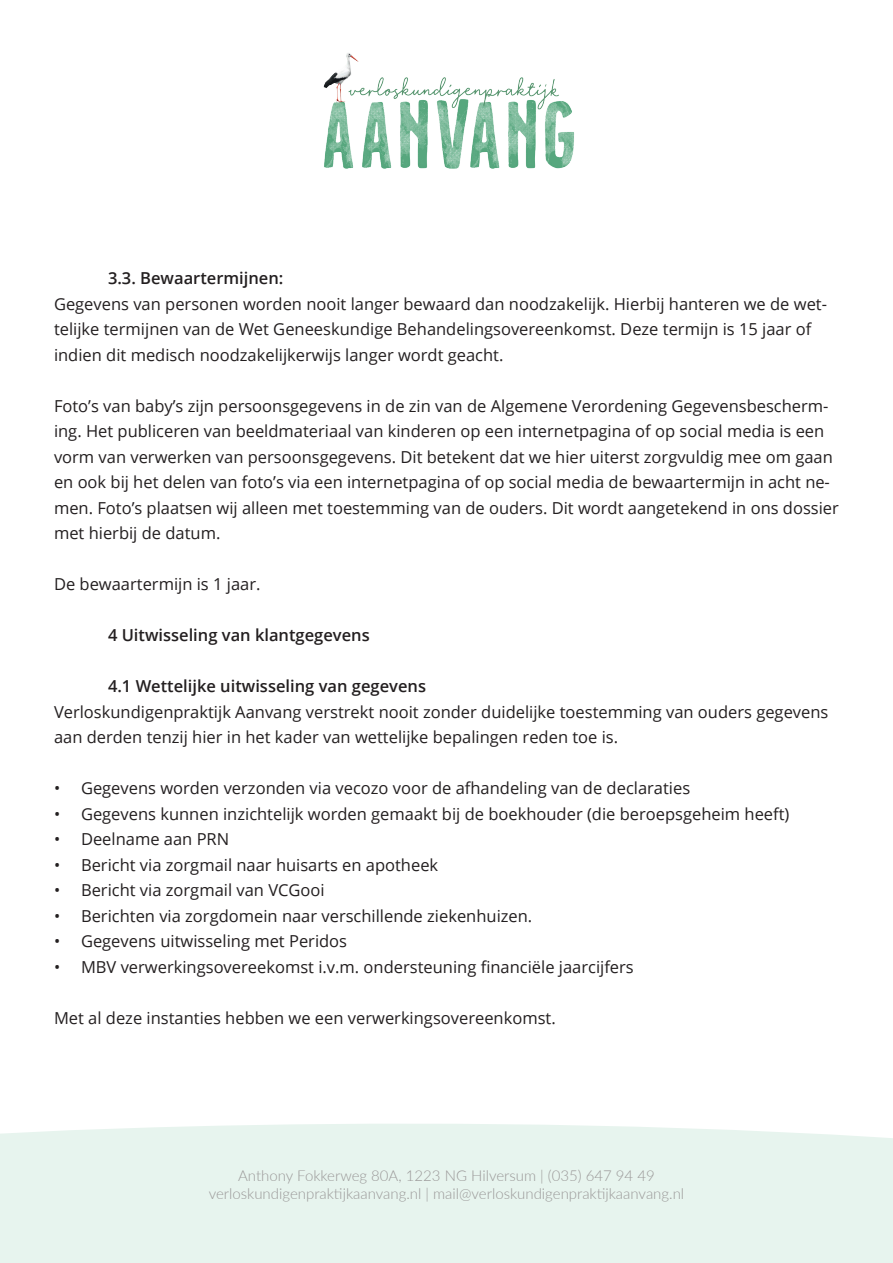
<style>
.page{position:relative;width:893px;height:1263px;background:#fff}
.page>*{position:absolute;margin:0;border:0;box-sizing:border-box;transform-origin:0 0}
.t1{font:16.5px/25.5px "Open Sans";color:#231f20}
.t2{font:600 16.5px "Open Sans";color:#231f20}
.t3{font:300 15px "Lato";color:#9a9898}
</style>
<div class="page">
<img style="left:323px;top:53px;width:251px;height:116px">
<div style="left:0;top:1124px;width:893px;height:139px;background:#e7f4ee"></div>
<p class="t2" style="left:108px;top:267px;width:177px">3.3. Bewaartermijnen:</p>
<p class="t1" style="left:54px;top:290px;width:774px">Gegevens van personen worden nooit langer bewaard dan noodzakelijk. Hierbij hanteren we de wet&shy;telijke termijnen van de Wet Geneeskundige Behandelingsovereenkomst. Deze termijn is 15 jaar of indien dit medisch noodzakelijkerwijs langer wordt geacht.</p>
<p class="t1" style="left:54px;top:392px;width:786px">Foto’s van baby’s zijn persoonsgegevens in de zin van de Algemene Verordening Gegevensbescherm&shy;ing. Het publiceren van beeldmateriaal van kinderen op een internetpagina of op social media is een vorm van verwerken van persoonsgegevens. Dit betekent dat we hier uiterst zorgvuldig mee om gaan en ook bij het delen van foto’s via een internetpagina of op social media de bewaartermijn in acht ne&shy;men. Foto’s plaatsen wij alleen met toestemming van de ouders. Dit wordt aangetekend in ons dossier met hierbij de datum.</p>
<p class="t1" style="left:54px;top:571px;width:208px">De bewaartermijn is 1 jaar.</p>
<p class="t2" style="left:108px;top:624px;width:263px">4 Uitwisseling van klantgegevens</p>
<p class="t2" style="left:108px;top:675px;width:320px">4.1 Wettelijke uitwisseling van gegevens</p>
<p class="t1" style="left:54px;top:698px;width:776px">Verloskundigenpraktijk Aanvang verstrekt nooit zonder duidelijke toestemming van ouders gegevens aan derden tenzij hier in het kader van wettelijke bepalingen reden toe is.</p>
<p class="t1" style="left:54px;top:775px;width:638px">• Gegevens worden verzonden via vecozo voor de afhandeling van de declaraties</p>
<p class="t1" style="left:54px;top:800px;width:737px">• Gegevens kunnen inzichtelijk worden gemaakt bij de boekhouder (die beroepsgeheim heeft)</p>
<p class="t1" style="left:54px;top:826px;width:177px">• Deelname aan PRN</p>
<p class="t1" style="left:54px;top:851px;width:386px">• Bericht via zorgmail naar huisarts en apotheek</p>
<p class="t1" style="left:54px;top:877px;width:272px">• Bericht via zorgmail van VCGooi</p>
<p class="t1" style="left:54px;top:902px;width:480px">• Berichten via zorgdomein naar verschillende ziekenhuizen.</p>
<p class="t1" style="left:54px;top:928px;width:295px">• Gegevens uitwisseling met Peridos</p>
<p class="t1" style="left:54px;top:953px;width:581px">• MBV verwerkingsovereekomst i.v.m. ondersteuning financiële jaarcijfers</p>
<p class="t1" style="left:54px;top:1004px;width:503px">Met al deze instanties hebben we een verwerkingsovereenkomst.</p>
<p class="t3" style="left:238px;top:1165px;width:418px">Anthony Fokkerweg 80A, 1223 NG Hilversum | (035) 647 94 49</p>
<p class="t3" style="left:209px;top:1183px;width:477px">verloskundigenpraktijkaanvang.nl | mail@verloskundigenpraktijkaanvang.nl</p>
</div>
